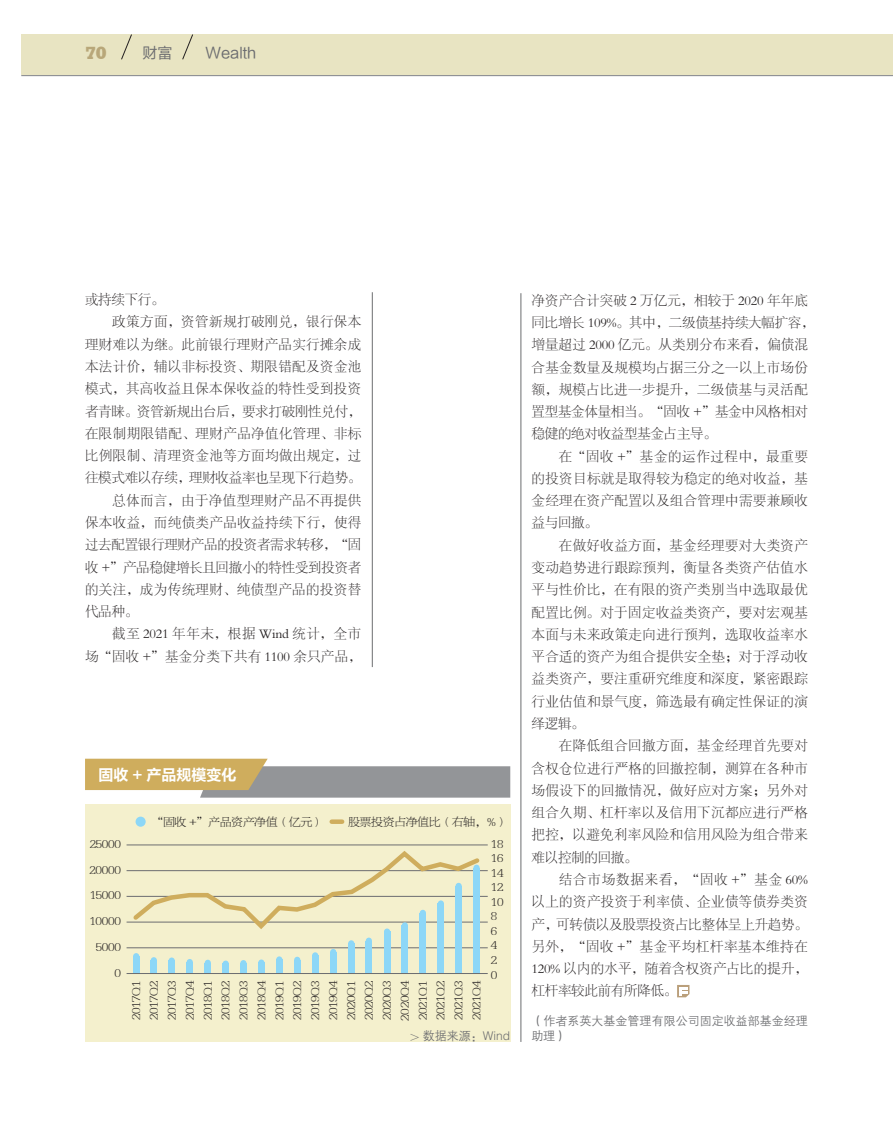
<style>
.page{position:relative;width:893px;height:1127px;background:#fff}
.page>*{position:absolute;margin:0;border:0;box-sizing:border-box;transform-origin:0 0}
.t1{font:800 16.95px "Stymie BT";color:#b8a779}
.t2{font:15px "FZLTCHJW GB1 0";color:#fff}
.t3{font:15px "FZLTHJW GB1 0";color:#6c6d70}
.正文{font:13.5px/22.4px "FZSYJW GB1 0";letter-spacing:.025em;color:#231f20;text-align:justify}
.正文-2{font:12px "FZBYSJW GB1 0";letter-spacing:-.04em;color:#231f20}
.t4{font:12px/15px "FZZDXJW GB1 0";color:#6c6d70}
.s1{font-family:"Adobe Song Std";font-weight:300}
</style>
<div class="page">
<hr style="left:21px;top:75px;width:872px;height:1px;background:#808285">
<div style="left:85px;top:804px;width:425px;height:238px;background:#f4f0cd"></div>
<div style="left:21px;top:34px;width:872px;height:41px;background:#e8e4c2"></div>
<svg style="left:182px;top:34px;width:11px;height:26px"></svg>
<svg style="left:121px;top:34px;width:11px;height:26px"></svg>
<svg style="left:677px;top:985px;width:12px;height:12px"></svg>
<hr style="left:520px;top:293px;width:1px;height:749px;background:#6c6d70">
<hr style="left:372px;top:292px;width:1px;height:375px;background:#6c6d70">
<svg style="left:85px;top:759px;width:425px;height:38px"></svg>
<hr style="left:127px;top:844px;width:361px;height:1px;background:#6c6d70">
<hr style="left:127px;top:896px;width:361px;height:1px;background:#6c6d70">
<hr style="left:127px;top:947px;width:361px;height:1px;background:#6c6d70">
<hr style="left:127px;top:870px;width:361px;height:1px;background:#6c6d70">
<hr style="left:127px;top:922px;width:361px;height:1px;background:#6c6d70">
<div style="left:136px;top:816px;width:10px;height:11px;background:#8dd7f7;border-radius:50%"></div>
<div style="left:332px;top:819px;width:10px;height:5px;background:#cfad5d"></div>
<svg style="left:133px;top:953px;width:6px;height:3px"></svg>
<div style="left:133px;top:956px;width:6px;height:17px;background:#8dd7f7"></div>
<svg style="left:151px;top:957px;width:6px;height:3px"></svg>
<div style="left:151px;top:960px;width:6px;height:13px;background:#8dd7f7"></div>
<svg style="left:169px;top:957px;width:6px;height:3px"></svg>
<div style="left:169px;top:960px;width:6px;height:13px;background:#8dd7f7"></div>
<svg style="left:187px;top:959px;width:6px;height:3px"></svg>
<div style="left:187px;top:962px;width:6px;height:11px;background:#8dd7f7"></div>
<svg style="left:205px;top:960px;width:6px;height:3px"></svg>
<div style="left:205px;top:963px;width:6px;height:10px;background:#8dd7f7"></div>
<div style="left:223px;top:960px;width:6px;height:7px;background:#8dd7f7;border-radius:50%"></div>
<div style="left:223px;top:963px;width:6px;height:10px;background:#8dd7f7"></div>
<svg style="left:240px;top:960px;width:6px;height:3px"></svg>
<div style="left:240px;top:963px;width:6px;height:10px;background:#8dd7f7"></div>
<svg style="left:258px;top:959px;width:6px;height:3px"></svg>
<div style="left:258px;top:962px;width:6px;height:11px;background:#8dd7f7"></div>
<svg style="left:276px;top:956px;width:6px;height:3px"></svg>
<div style="left:276px;top:959px;width:6px;height:14px;background:#8dd7f7"></div>
<svg style="left:294px;top:957px;width:6px;height:3px"></svg>
<div style="left:294px;top:960px;width:6px;height:13px;background:#8dd7f7"></div>
<svg style="left:312px;top:952px;width:6px;height:3px"></svg>
<div style="left:312px;top:955px;width:6px;height:18px;background:#8dd7f7"></div>
<svg style="left:330px;top:949px;width:6px;height:3px"></svg>
<div style="left:330px;top:952px;width:6px;height:21px;background:#8dd7f7"></div>
<svg style="left:348px;top:940px;width:6px;height:3px"></svg>
<div style="left:348px;top:943px;width:6px;height:30px;background:#8dd7f7"></div>
<div style="left:366px;top:937px;width:6px;height:7px;background:#8dd7f7;border-radius:50%"></div>
<div style="left:366px;top:941px;width:6px;height:32px;background:#8dd7f7"></div>
<div style="left:384px;top:931px;width:6px;height:42px;background:#8dd7f7"></div>
<div style="left:402px;top:925px;width:6px;height:48px;background:#8dd7f7"></div>
<div style="left:420px;top:913px;width:6px;height:60px;background:#8dd7f7"></div>
<div style="left:438px;top:903px;width:6px;height:70px;background:#8dd7f7"></div>
<svg style="left:129px;top:851px;width:354px;height:83px"></svg>
<div style="left:456px;top:886px;width:6px;height:87px;background:#8dd7f7"></div>
<div style="left:473px;top:864px;width:7px;height:7px;background:#8dd7f7;border-radius:50%"></div>
<div style="left:473px;top:868px;width:7px;height:105px;background:#8dd7f7"></div>
<hr style="left:127px;top:973px;width:361px;height:1px;background:#6c6d70">
<p class="t1" style="left:85px;top:43px;width:23px">70</p>
<p class="t3" style="left:142px;top:45px;width:31px">财富</p>
<p class="t3" style="left:206px;top:45px;width:52px">Wealth</p>
<p class="正文" style="left:85px;top:289px;width:81px">或持续下行。</p>
<p class="正文" style="left:85px;top:311px;width:278px;text-indent:27px">政策方面，资管新规打破刚兑，银行保本理财难以为继。此前银行理财产品实行摊余成本法计价，辅以非标投资、期限错配及资金池模式，其高收益且保本保收益的特性受到投资者青睐。资管新规出台后，要求打破刚性兑付，在限制期限错配、理财产品净值化管理、非标比例限制、清理资金池等方面均做出规定，过往模式难以存续，理财收益率也呈现下行趋势。</p>
<p class="正文" style="left:85px;top:489px;width:278px;text-indent:27px">总体而言，由于净值型理财产品不再提供保本收益，而纯债类产品收益持续下行，使得过去配置银行理财产品的投资者需求转移，“固收 +”产品稳健增长且回撤小的特性受到投资者的关注，成为传统理财、纯债型产品的投资替代品种。</p>
<p class="正文" style="left:85px;top:623px;width:278px;text-align:right">截至 2021 年年末，根据 Wind 统计，全市场“固收 +”基金分类下共有 1100 余只产品，</p>
<p class="t2" style="left:98px;top:766px;width:140px">固收 + 产品规模变化</p>
<p class="正文-2" style="left:90px;top:837px;width:33px">25000</p>
<p class="正文-2" style="left:90px;top:863px;width:33px">20000</p>
<p class="正文-2" style="left:90px;top:889px;width:33px">15000</p>
<p class="正文-2" style="left:90px;top:915px;width:33px">10000</p>
<p class="正文-2" style="left:96px;top:941px;width:27px">5000</p>
<p class="正文-2" style="left:114px;top:967px;width:8px">0</p>
<p class="正文-2" style="left:152px;top:815px;width:174px">“固收 +”产品资产净值（亿元）</p>
<p class="正文-2" style="left:348px;top:815px;width:162px">股票投资占净值比（右轴，%）</p>
<p class="正文-2" style="left:491px;top:837px;width:14px">18</p>
<p class="正文-2" style="left:491px;top:852px;width:14px">16</p>
<p class="正文-2" style="left:491px;top:866px;width:14px">14</p>
<p class="正文-2" style="left:491px;top:881px;width:14px">12</p>
<p class="正文-2" style="left:491px;top:895px;width:14px">10</p>
<p class="正文-2" style="left:491px;top:910px;width:8px">8</p>
<p class="正文-2" style="left:491px;top:924px;width:8px">6</p>
<p class="正文-2" style="left:491px;top:939px;width:8px">4</p>
<p class="正文-2" style="left:491px;top:953px;width:8px">2</p>
<p class="正文-2" style="left:491px;top:968px;width:8px">0</p>
<p class="正文-2" style="left:130px;top:1020px;width:42px;rotate:-90deg">2017Q1</p>
<p class="正文-2" style="left:148px;top:1020px;width:41px;rotate:-90deg">2017Q2</p>
<p class="正文-2" style="left:165px;top:1020px;width:41px;rotate:-90deg">2017Q3</p>
<p class="正文-2" style="left:183px;top:1020px;width:42px;rotate:-90deg">2017Q4</p>
<p class="正文-2" style="left:201px;top:1020px;width:42px;rotate:-90deg">2018Q1</p>
<p class="正文-2" style="left:219px;top:1020px;width:41px;rotate:-90deg">2018Q2</p>
<p class="正文-2" style="left:237px;top:1020px;width:41px;rotate:-90deg">2018Q3</p>
<p class="正文-2" style="left:255px;top:1020px;width:42px;rotate:-90deg">2018Q4</p>
<p class="正文-2" style="left:273px;top:1020px;width:42px;rotate:-90deg">2019Q1</p>
<p class="正文-2" style="left:291px;top:1020px;width:41px;rotate:-90deg">2019Q2</p>
<p class="正文-2" style="left:309px;top:1020px;width:41px;rotate:-90deg">2019Q3</p>
<p class="正文-2" style="left:327px;top:1020px;width:42px;rotate:-90deg">2019Q4</p>
<p class="正文-2" style="left:345px;top:1020px;width:42px;rotate:-90deg">2020Q1</p>
<p class="正文-2" style="left:363px;top:1020px;width:42px;rotate:-90deg">2020Q2</p>
<p class="正文-2" style="left:380px;top:1020px;width:42px;rotate:-90deg">2020Q3</p>
<p class="正文-2" style="left:398px;top:1020px;width:42px;rotate:-90deg">2020Q4</p>
<p class="正文-2" style="left:416px;top:1020px;width:42px;rotate:-90deg">2021Q1</p>
<p class="正文-2" style="left:434px;top:1020px;width:41px;rotate:-90deg">2021Q2</p>
<p class="正文-2" style="left:452px;top:1020px;width:41px;rotate:-90deg">2021Q3</p>
<p class="正文-2" style="left:470px;top:1020px;width:42px;rotate:-90deg">2021Q4</p>
<p class="t4" style="left:408px;top:1029px;width:103px"><span class="s1">＞</span> 数据来源：Wind</p>
<p class="正文" style="left:531px;top:289px;width:285px;text-align:left">净资产合计突破 2 万亿元，相较于 2020 年年底同比增长 109%。其中，二级债基持续大幅扩容，增量超过 2000 亿元。从类别分布来看，偏债混合基金数量及规模均占据三分之一以上市场份额，规模占比进一步提升，二级债基与灵活配置型基金体量相当。“固收 +”基金中风格相对稳健的绝对收益型基金占主导。</p>
<p class="正文" style="left:531px;top:445px;width:278px;text-indent:27px">在“固收 +”基金的运作过程中，最重要的投资目标就是取得较为稳定的绝对收益，基金经理在资产配置以及组合管理中需要兼顾收益与回撤。</p>
<p class="正文" style="left:531px;top:534px;width:278px;text-indent:27px">在做好收益方面，基金经理要对大类资产变动趋势进行跟踪预判，衡量各类资产估值水平与性价比，在有限的资产类别当中选取最优配置比例。对于固定收益类资产，要对宏观基本面与未来政策走向进行预判，选取收益率水平合适的资产为组合提供安全垫；对于浮动收益类资产，要注重研究维度和深度，紧密跟踪行业估值和景气度，筛选最有确定性保证的演绎逻辑。</p>
<p class="正文" style="left:531px;top:735px;width:278px;text-indent:27px">在降低组合回撤方面，基金经理首先要对含权仓位进行严格的回撤控制，测算在各种市场假设下的回撤情况，做好应对方案；另外对组合久期、杠杆率以及信用下沉都应进行严格把控，以避免利率风险和信用风险为组合带来难以控制的回撤。</p>
<p class="正文" style="left:531px;top:868px;width:278px;text-indent:27px">结合市场数据来看，“固收 +”基金 60%以上的资产投资于利率债、企业债等债券类资产，可转债以及股票投资占比整体呈上升趋势。另外，“固收 +”基金平均杠杆率基本维持在120% 以内的水平，随着含权资产占比的提升，杠杆率较此前有所降低。</p>
<p class="t4" style="left:531px;top:1014px;width:278px">（作者系英大基金管理有限公司固定收益部基金经理助理）</p>
</div>
